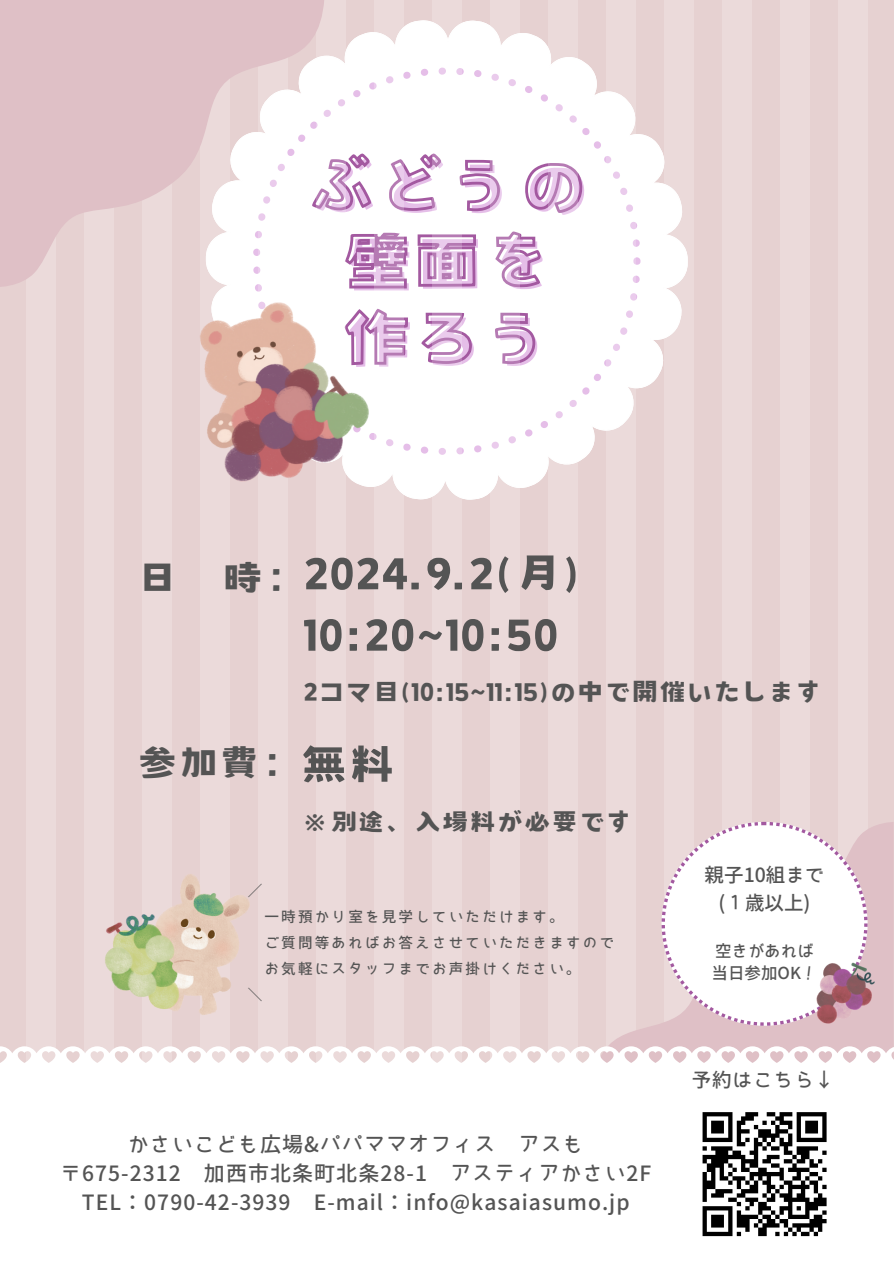
<style>
.page{position:relative;width:894px;height:1264px;background:#fff}
.page>*{position:absolute;margin:0;border:0;box-sizing:border-box;transform-origin:0 0}
.t1{font:75.6px/76.3px "Canva Sweet Heart JP";letter-spacing:.035em;color:#e5bee8;text-align:center}
.t2{font:52.5px "Canva Sweet Heart JP";letter-spacing:.01em;color:#545454}
.t3{font:45px "Canva Sweet Heart JP";color:#545454}
.t4{font:30px "Canva Sweet Heart JP";letter-spacing:.01em;color:#545454}
.t5{font:700 21px/29.2px "Bokutachino Gothic 2";letter-spacing:.05em;color:#545454;text-align:center}
.t6{font:700 19.5px/27px "Bokutachino Gothic 2";color:#545454;text-align:center}
.t7{font:700 16.5px/22.5px "Bokutachino Gothic 2";color:#545454}
.t8{font:700 14.55px "Bokutachino Gothic 2";letter-spacing:.15em;color:#545454}
</style>
<div class="page">
<div style="left:0;top:0;width:893px;height:1263px;background:#e6d1d1"></div>
<svg style="left:347px;top:20px;width:316px;height:479px"></svg>
<svg style="left:345px;top:47px;width:316px;height:428px;fill:#fff"></svg>
<div style="left:345px;top:67px;width:295px;height:388px;background:#fff"></div>
<svg style="left:345px;top:152px;width:236px;height:63px;background:#e8d7e8"></svg>
<svg style="left:345px;top:230px;width:197px;height:60px;background:#e3cce2"></svg>
<svg style="left:403px;top:307px;width:133px;height:59px;background:#f2e8f1"></svg>
<div style="left:837px;top:0;width:30px;height:1088px;background:#ebdada"></div>
<div style="left:779px;top:0;width:30px;height:1088px;background:#ebdada"></div>
<div style="left:721px;top:0;width:30px;height:1088px;background:#ebdada"></div>
<svg style="left:663px;top:155px;width:25px;height:184px;fill:#fefefe"></svg>
<svg style="left:606px;top:20px;width:29px;height:479px;fill:#fff"></svg>
<svg style="left:548px;top:20px;width:29px;height:479px;fill:#fff"></svg>
<svg style="left:490px;top:20px;width:29px;height:479px;background:#f8f2f7"></svg>
<svg style="left:432px;top:20px;width:29px;height:479px;background:#f7f1f6"></svg>
<svg style="left:374px;top:20px;width:29px;height:479px;background:#f4ebf2"></svg>
<svg style="left:324px;top:55px;width:21px;height:227px;background:#f8f2f7"></svg>
<div style="left:258px;top:0;width:29px;height:1088px;background:#ebdada"></div>
<div style="left:200px;top:0;width:29px;height:1088px;background:#ebdada"></div>
<div style="left:142px;top:0;width:29px;height:1088px;background:#ebdada"></div>
<div style="left:84px;top:0;width:30px;height:1088px;background:#ebdada"></div>
<div style="left:26px;top:0;width:30px;height:1088px;background:#ebdada"></div>
<svg style="left:0;top:0;width:324px;height:287px;fill:#dfc0c6"></svg>
<svg style="left:609px;top:822px;width:284px;height:224px"></svg>
<div style="left:0;top:1046px;width:893px;height:217px;background:#fff"></div>
<svg style="left:661px;top:821px;width:206px;height:204px;background:#f8f2f4"></svg>
<img style="left:176px;top:282px;width:217px;height:217px">
<img style="left:804px;top:951px;width:83px;height:83px">
<img style="left:105px;top:874px;width:145px;height:141px">
<div style="left:693px;top:1103px;width:141px;height:141px;background:#fff"></div>
<svg style="left:702px;top:1112px;width:125px;height:125px"></svg>
<h1 class="t1" style="left:310px;top:149px;width:281px">ぶどうの壁面を作ろう</h1>
<p class="t3" style="left:137px;top:556px;width:173px">日 時：</p>
<p class="t3" style="left:137px;top:742px;width:169px">参加費：</p>
<p class="t2" style="left:303px;top:549px;width:278px">2024.9.2(月)</p>
<p class="t2" style="left:303px;top:610px;width:256px">10:20~10:50</p>
<p class="t4" style="left:303px;top:678px;width:520px">2コマ目(10:15~11:15)の中で開催いたします</p>
<p class="t2" style="left:300px;top:740px;width:97px">無料</p>
<p class="t4" style="left:300px;top:807px;width:334px">※別途、入場料が必要です</p>
<p class="t8" style="left:248px;top:883px;width:16px">／</p>
<p class="t8" style="left:264px;top:909px;width:301px">一時預かり室を見学していただけます。</p>
<p class="t8" style="left:264px;top:934px;width:351px">ご質問等あればお答えさせていただきますので</p>
<p class="t8" style="left:264px;top:960px;width:317px">お気軽にスタッフまでお声掛けください。</p>
<h5 class="t8" style="left:248px;top:986px;width:16px">＼</h5>
<h4 class="t5" style="left:60px;top:1128px;width:592px">かさいこども広場&amp;パパママオフィス アスも<br>〒675-2312 加西市北条町北条28-1 アスティアかさい2F<br>TEL：0790-42-3939 E-mail：info@kasaiasumo.jp</h4>
<p class="t6" style="left:704px;top:861px;width:121px">親子10組まで(１歳以上)</p>
<p class="t7" style="left:711px;top:939px;width:107px">空きがあれば当日参加OK！</p>
<h3 class="t6" style="left:691px;top:1065px;width:144px">予約はこちら↓</h3>
</div>
